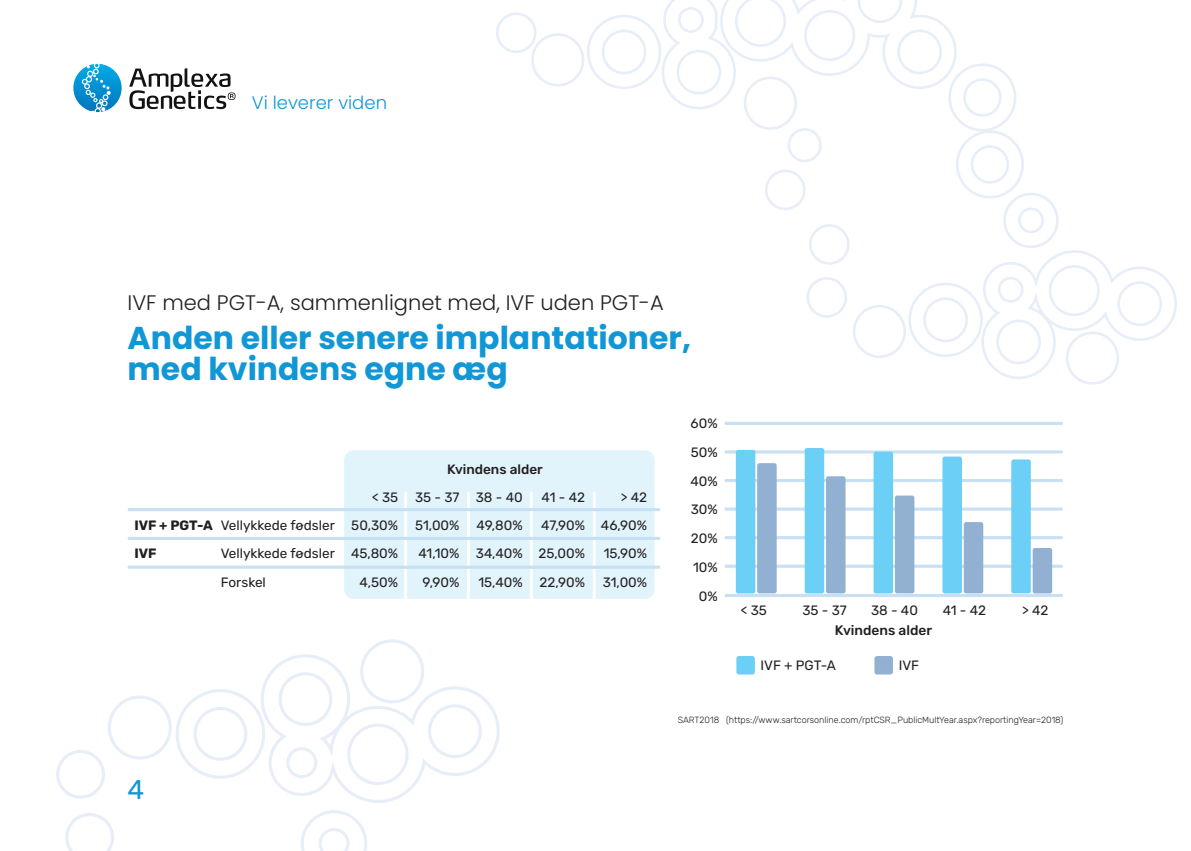
<style>
.page{position:relative;width:1191px;height:851px;background:#fff}
.page>*{position:absolute;margin:0;border:0;box-sizing:border-box;transform-origin:0 0}
.t1{font:700 31.5px/31.5px "Poppins";color:#1197d6}
.t2{font:27px "Rubik";color:#1197d6}
.t3{font:300 21px "Poppins";color:#231f20}
.t4{font:300 18px "Poppins";color:#1197d6}
.t5{font:500 13.8px "Rubik";color:#231f20}
.t6{font:13.5px/28.8px "Rubik";color:#231f20;text-align:right}
.t7{font:500 13.5px "Rubik";color:#231f20}
.t8{font:700 13.5px "Rubik";color:#231f20}
.t9{font:300 9px "Rubik";letter-spacing:-.005em;color:#231f20}
.s1{font-weight:700}
</style>
<div class="page">
<svg style="left:56px;top:639px;width:444px;height:211px"></svg>
<svg style="left:496px;top:0;width:216px;height:109px"></svg>
<svg style="left:712px;top:0;width:465px;height:385px"></svg>
<div style="left:344px;top:450px;width:310px;height:148px;background:#e1f4fc;border-radius:10px"></div>
<hr style="left:404px;top:491px;width:3px;height:115px;background:#fff">
<hr style="left:467px;top:491px;width:3px;height:115px;background:#fff">
<hr style="left:530px;top:491px;width:3px;height:115px;background:#fff">
<hr style="left:593px;top:491px;width:2px;height:115px;background:#fff">
<div style="left:736px;top:656px;width:19px;height:18px;background:#6bcff6;border-radius:3px"></div>
<div style="left:874px;top:656px;width:19px;height:18px;background:#92b0d2;border-radius:3px"></div>
<hr style="left:128px;top:508px;width:532px;height:3px;background:#c7e0f3;border-radius:2px">
<svg style="left:128px;top:536px;width:532px;height:4px;fill:#c7e0f3"></svg>
<hr style="left:128px;top:565px;width:532px;height:3px;background:#c7e0f3;border-radius:2px">
<hr style="left:724px;top:422px;width:339px;height:3px;background:#c7e0f3;border-radius:2px">
<hr style="left:724px;top:450px;width:339px;height:3px;background:#c7e0f3;border-radius:2px">
<hr style="left:724px;top:479px;width:339px;height:3px;background:#c7e0f3;border-radius:2px">
<hr style="left:724px;top:507px;width:339px;height:3px;background:#c7e0f3;border-radius:2px">
<hr style="left:724px;top:536px;width:339px;height:3px;background:#c7e0f3;border-radius:2px">
<hr style="left:724px;top:564px;width:339px;height:3px;background:#c7e0f3;border-radius:2px">
<hr style="left:724px;top:594px;width:339px;height:3px;background:#c7e0f3;border-radius:2px">
<div style="left:736px;top:450px;width:19px;height:143px;background:#6bcff6;border-radius:2px"></div>
<div style="left:757px;top:463px;width:19px;height:130px;background:#92b0d2;border-radius:2px"></div>
<div style="left:804px;top:448px;width:20px;height:145px;background:#6bcff6;border-radius:2px"></div>
<div style="left:826px;top:476px;width:19px;height:117px;background:#92b0d2;border-radius:2px"></div>
<div style="left:873px;top:451px;width:20px;height:142px;background:#6bcff6;border-radius:2px"></div>
<div style="left:895px;top:495px;width:19px;height:98px;background:#92b0d2;border-radius:2px"></div>
<div style="left:942px;top:456px;width:20px;height:137px;background:#6bcff6;border-radius:2px"></div>
<div style="left:963px;top:522px;width:20px;height:71px;background:#92b0d2;border-radius:2px"></div>
<div style="left:1011px;top:459px;width:19px;height:134px;background:#6bcff6;border-radius:2px"></div>
<div style="left:1032px;top:548px;width:20px;height:45px;background:#92b0d2;border-radius:2px"></div>
<svg style="left:73px;top:64px;width:49px;height:48px"></svg>
<svg style="left:129px;top:68px;width:106px;height:41px"></svg>
<h3 class="t4" style="left:252px;top:92px;width:137px">Vi leverer viden</h3>
<h3 class="t3" style="left:128px;top:290px;width:538px">IVF med PGT-A, sammenlignet med, IVF uden PGT-A</h3>
<h1 class="t1" style="left:128px;top:322px;width:565px">Anden eller senere implantationer, med kvindens egne æg</h1>
<p class="t7" style="left:447px;top:462px;width:97px">Kvindens alder</p>
<p class="t6" style="left:372px;top:483px;width:152px">&lt; 35 35 - 37 38 - 40</p>
<p class="t6" style="left:541px;top:483px;width:45px">41 - 42</p>
<p class="t6" style="left:621px;top:483px;width:28px">&gt; 42</p>
<p class="t6" style="left:134px;top:511px;width:265px"><span class="s1">IVF + PGT-A</span> Vellykkede fødsler 50,30%</p>
<p class="t6" style="left:415px;top:511px;width:46px">51,00%</p>
<p class="t6" style="left:476px;top:511px;width:48px">49,80%</p>
<p class="t6" style="left:541px;top:511px;width:107px">47,90% 46,90%</p>
<p class="t8" style="left:134px;top:546px;width:24px">IVF</p>
<p class="t6" style="left:221px;top:539px;width:179px">Vellykkede fødsler 45,80%</p>
<p class="t6" style="left:418px;top:539px;width:168px">41,10% 34,40% 25,00%</p>
<p class="t6" style="left:604px;top:539px;width:45px">15,90%</p>
<p class="t6" style="left:221px;top:567px;width:47px">Forskel</p>
<p class="t6" style="left:360px;top:567px;width:40px">4,50%</p>
<p class="t6" style="left:422px;top:567px;width:38px">9,90%</p>
<p class="t6" style="left:478px;top:567px;width:108px">15,40% 22,90%</p>
<p class="t6" style="left:603px;top:567px;width:46px">31,00%</p>
<h2 class="t2" style="left:128px;top:774px;width:18px">4</h2>
<p class="t6" style="left:690px;top:409px;width:29px">60%<br>50%<br>40%<br>30%<br>20%<br>10%<br>0%</p>
<p class="t6" style="left:740px;top:596px;width:28px">&lt; 35</p>
<p class="t6" style="left:802px;top:596px;width:46px">35 - 37</p>
<p class="t6" style="left:871px;top:596px;width:48px">38 - 40</p>
<p class="t6" style="left:942px;top:596px;width:45px">41 - 42</p>
<p class="t6" style="left:1022px;top:596px;width:28px">&gt; 42</p>
<p class="t5" style="left:835px;top:622px;width:99px">Kvindens alder</p>
<p class="t6" style="left:760px;top:651px;width:77px">IVF + PGT-A</p>
<p class="t6" style="left:898px;top:651px;width:22px">IVF</p>
<p class="t9" style="left:678px;top:715px;width:387px">SART2018 (https://www.sartcorsonline.com/rptCSR_PublicMultYear.aspx?reportingYear=2018)</p>
</div>
